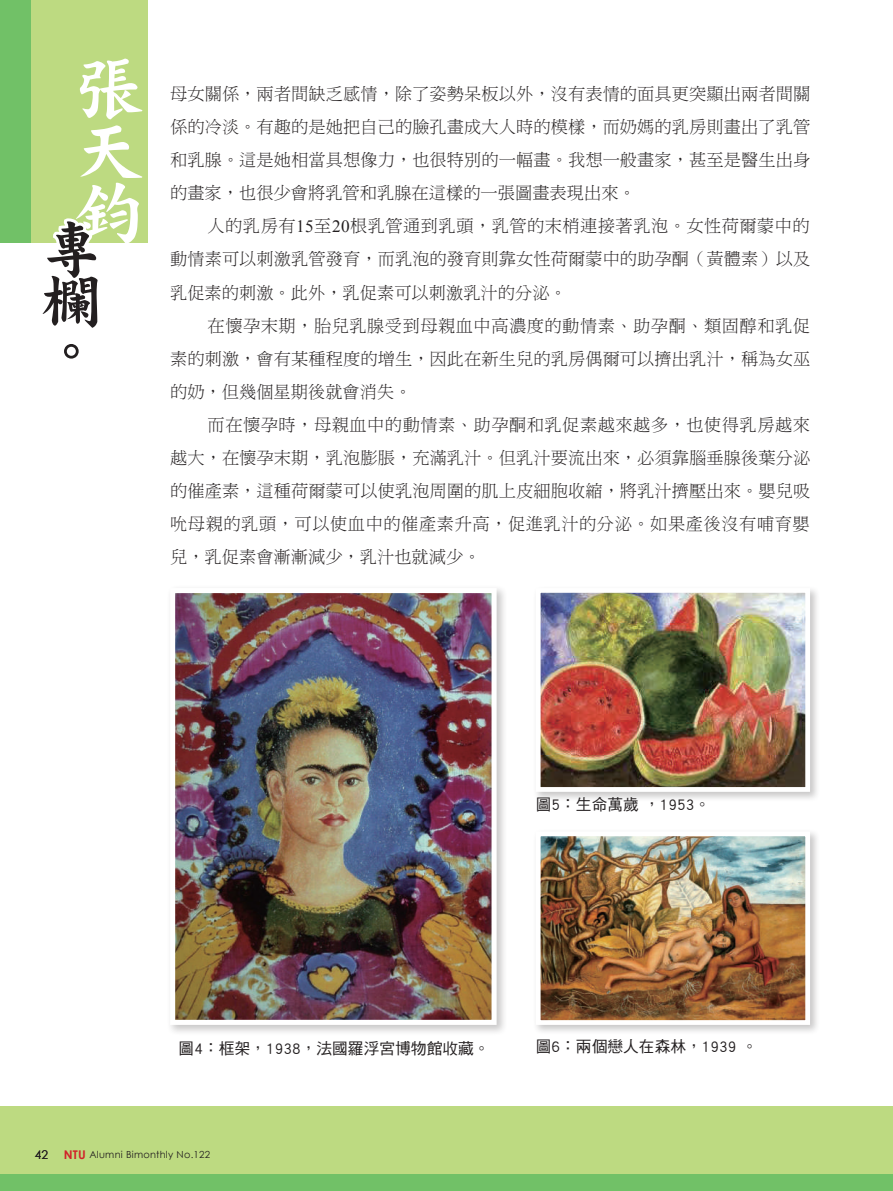
<style>
.page{position:relative;width:893px;height:1191px;background:#fff}
.page>*{position:absolute;margin:0;border:0;box-sizing:border-box;transform-origin:0 0}
.t1{font:72px/61.2px "DF Kai Shu Std W9";color:#fff;text-align:justify}
.t2{font:60px/51px "DF Kai Shu Std W9";color:#231f20;text-align:justify}
.t3{font:17.25px/33.2px "DF Ming Std W3";letter-spacing:.005em;color:#231f20;text-align:justify}
.t4{font:15.75px "DF Hei Std W5";color:#231f20}
.t5{font:12px "Century Gothic";color:#231f20}
.t6{font:9.75px "Century Gothic";letter-spacing:.025em;color:#231f20}
.s1{font-family:"Times New Roman"}
.s2{font-weight:700;font-size:12px;color:#d1232a}
</style>
<div class="page">
<div style="left:0;top:1106px;width:893px;height:83px;background:#bdda81"></div>
<div style="left:0;top:1174px;width:893px;height:17px;background:#71c167"></div>
<div style="left:0;top:0;width:147px;height:242px;background:#bdda81"></div>
<svg style="left:30px;top:218px;width:92px;height:25px"></svg>
<div style="left:0;top:0;width:31px;height:242px;background:#71c167"></div>
<div style="left:167px;top:584px;width:340px;height:452px;background:#231f20;opacity:.25"></div>
<img style="left:176px;top:594px;width:315px;height:425px">
<div style="left:170px;top:588px;width:327px;height:437px;border:5px solid #fff"></div>
<div style="left:533px;top:585px;width:287px;height:217px;background:#231f20;opacity:.25"></div>
<img style="left:542px;top:594px;width:262px;height:192px">
<div style="left:536px;top:588px;width:274px;height:204px;border:5px solid #fff"></div>
<div style="left:533px;top:828px;width:287px;height:207px;background:#231f20;opacity:.25"></div>
<img style="left:542px;top:837px;width:262px;height:182px">
<div style="left:536px;top:831px;width:274px;height:194px;border:5px solid #fff"></div>
<h1 class="t1" style="left:73px;top:58px;width:71px">張天鈞</h1>
<h2 class="t2" style="left:41px;top:223px;width:58px">專欄。</h2>
<p class="t3" style="left:170px;top:77px;width:642px">母女關係，兩者間缺乏感情，除了姿勢呆板以外，沒有表情的面具更突顯出兩者間關係的冷淡。有趣的是她把自己的臉孔畫成大人時的模樣，而奶媽的乳房則畫出了乳管和乳腺。這是她相當具想像力，也很特別的一幅畫。我想一般畫家，甚至是醫生出身的畫家，也很少會將乳管和乳腺在這樣的一張圖畫表現出來。</p>
<p class="t3" style="left:170px;top:209px;width:642px;text-indent:38px">人的乳房有<span class="s1">15</span>至<span class="s1">20</span>根乳管通到乳頭，乳管的末梢連接著乳泡。女性荷爾蒙中的動情素可以刺激乳管發育，而乳泡的發育則靠女性荷爾蒙中的助孕酮（黃體素）以及乳促素的刺激。此外，乳促素可以刺激乳汁的分泌。</p>
<p class="t3" style="left:170px;top:308px;width:642px;text-indent:38px">在懷孕末期，胎兒乳腺受到母親血中高濃度的動情素、助孕酮、類固醇和乳促素的刺激，會有某種程度的增生，因此在新生兒的乳房偶爾可以擠出乳汁，稱為女巫的奶，但幾個星期後就會消失。</p>
<p class="t3" style="left:170px;top:408px;width:642px;text-indent:38px">而在懷孕時，母親血中的動情素、助孕酮和乳促素越來越多，也使得乳房越來越大，在懷孕末期，乳泡膨脹，充滿乳汁。但乳汁要流出來，必須靠腦垂腺後葉分泌的催產素，這種荷爾蒙可以使乳泡周圍的肌上皮細胞收縮，將乳汁擠壓出來。嬰兒吸吮母親的乳頭，可以使血中的催產素升高，促進乳汁的分泌。如果產後沒有哺育嬰兒，乳促素會漸漸減少，乳汁也就減少。</p>
<p class="t4" style="left:536px;top:795px;width:176px">圖5：生命萬歲 ，1953。</p>
<p class="t4" style="left:179px;top:1039px;width:313px">圖4：框架，1938，法國羅浮宮博物館收藏。</p>
<p class="t4" style="left:536px;top:1037px;width:223px">圖6：兩個戀人在森林，1939 。</p>
<p class="t5" style="left:35px;top:1147px;width:15px">42</p>
<p class="t6" style="left:64px;top:1148px;width:148px"><span class="s2">NTU</span> Alumni Bimonthly No.122</p>
</div>
